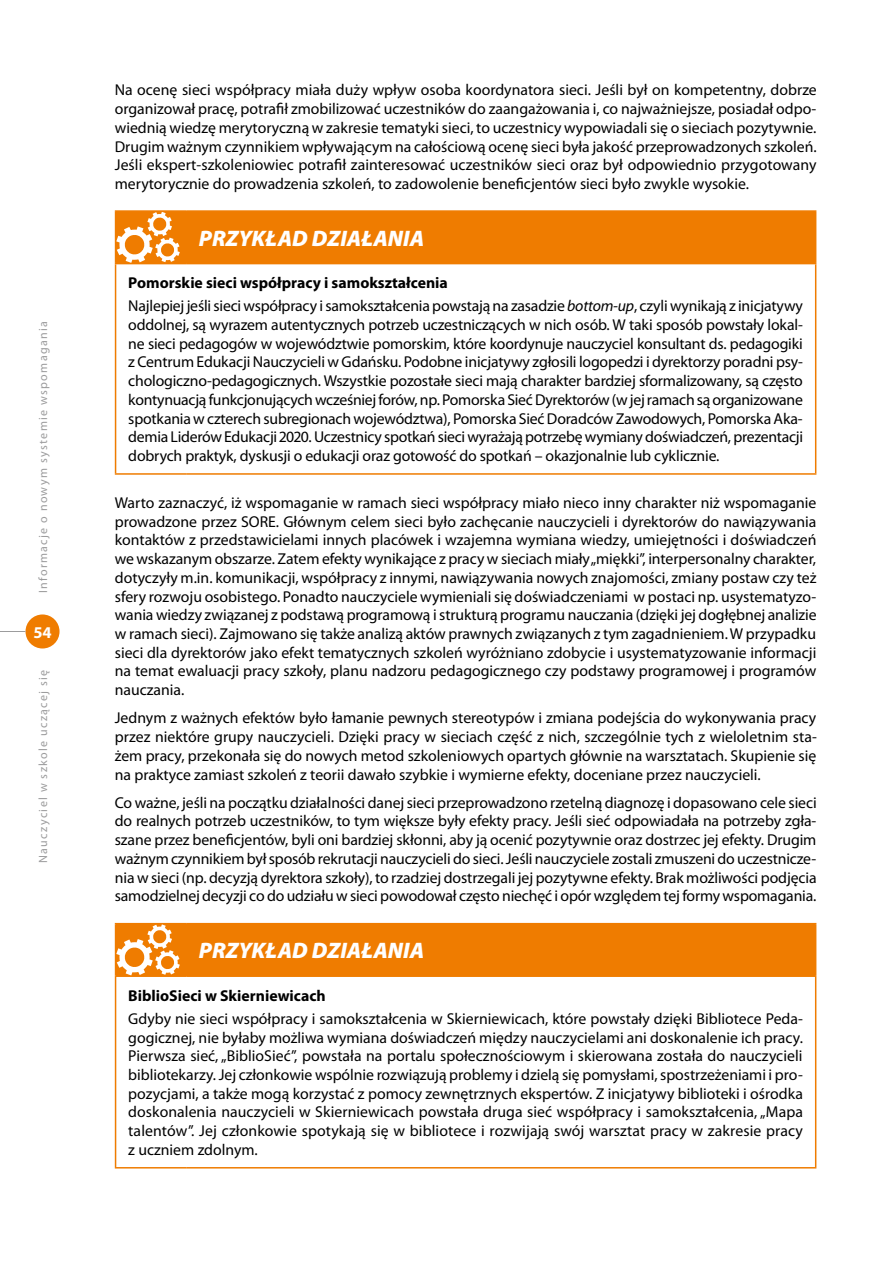
<style>
.page{position:relative;width:893px;height:1263px;background:#fff}
.page>*{position:absolute;margin:0;border:0;box-sizing:border-box;transform-origin:0 0}
.t1{font:italic 900 22.5px "Myriad Pro";color:#fff}
.t2{font:700 16.5px "Myriad Pro";color:#fff}
.t3{font:15.75px/18.8px "Myriad Pro";letter-spacing:-.005em;color:#000;text-align:justify}
.t4{font:700 15.75px "Myriad Pro";color:#000}
.t5{font:12px "Myriad Pro";letter-spacing:.11em;color:#9c9c9d}
.s1{font-weight:700}
.s2{font-style:italic}
</style>
<div class="page">
<div style="left:26px;top:614px;width:34px;height:34px;background:#ef7c00;border-radius:50%"></div>
<svg style="left:0;top:631px;width:26px;height:1px"></svg>
<hr style="left:115px;top:210px;width:71px;height:2px;background:#ef7c00">
<hr style="left:115px;top:212px;width:1px;height:51px;background:#ef7c00">
<hr style="left:115px;top:263px;width:71px;height:1px;background:#ef7c00">
<hr style="left:115px;top:264px;width:1px;height:209px;background:#ef7c00">
<hr style="left:815px;top:264px;width:1px;height:209px;background:#ef7c00">
<hr style="left:115px;top:473px;width:71px;height:2px;background:#ef7c00">
<hr style="left:186px;top:473px;width:630px;height:2px;background:#ef7c00">
<hr style="left:186px;top:210px;width:630px;height:2px;background:#ef7c00">
<div style="left:116px;top:211px;width:700px;height:53px;background:#ef7c00"></div>
<hr style="left:115px;top:923px;width:71px;height:1px;background:#ef7c00">
<hr style="left:115px;top:924px;width:1px;height:51px;background:#ef7c00">
<hr style="left:115px;top:975px;width:71px;height:2px;background:#ef7c00">
<hr style="left:115px;top:977px;width:1px;height:190px;background:#ef7c00">
<hr style="left:815px;top:977px;width:1px;height:190px;background:#ef7c00">
<hr style="left:115px;top:1167px;width:71px;height:1px;background:#ef7c00">
<hr style="left:186px;top:1167px;width:630px;height:1px;background:#ef7c00">
<hr style="left:186px;top:923px;width:630px;height:1px;background:#ef7c00">
<hr style="left:186px;top:975px;width:630px;height:2px;background:#ef7c00">
<div style="left:116px;top:924px;width:700px;height:52px;background:#ef7c00"></div>
<p class="t5" style="left:36px;top:593px;width:273px;rotate:-90deg">Informacje o nowym systemie wspomagania</p>
<p class="t2" style="left:33px;top:621px;width:20px">54</p>
<p class="t5" style="left:36px;top:863px;width:195px;rotate:-90deg">Nauczyciel w szkole uczącej się</p>
<p class="t3" style="left:115px;top:80px;width:704px">Na ocenę sieci współpracy miała duży wpływ osoba koordynatora sieci. Jeśli był on kompetentny, dobrze organizował pracę, potrafił zmobilizować uczestników do zaangażowania i, co najważniejsze, posiadał odpo&shy;wiednią wiedzę merytoryczną w zakresie tematyki sieci, to uczestnicy wypowiadali się o sieciach pozytywnie.<br>Drugim ważnym czynnikiem wpływającym na całościową ocenę sieci była jakość przeprowadzonych szkoleń.<br>Jeśli ekspert-szkoleniowiec potrafił zainteresować uczestników sieci oraz był odpowiednio przygotowany merytorycznie do prowadzenia szkoleń, to zadowolenie beneficjentów sieci było zwykle wysokie.</p>
<h1 class="t1" style="left:199px;top:223px;width:227px">PRZYKŁAD DZIAŁANIA</h1>
<p class="t3" style="left:128px;top:271px;width:676px;line-height:23px"><span class="s1">Pomorskie sieci współpracy i samokształcenia<br></span>Najlepiej jeśli sieci współpracy i samokształcenia powstają na zasadzie <span class="s2">bottom-up</span>, czyli wynikają z inicjatywy</p>
<p class="t3" style="left:128px;top:315px;width:676px">oddolnej, są wyrazem autentycznych potrzeb uczestniczących w nich osób. W taki sposób powstały lokal&shy;ne sieci pedagogów w województwie pomorskim, które koordynuje nauczyciel konsultant ds. pedagogiki z Centrum Edukacji Nauczycieli w Gdańsku. Podobne inicjatywy zgłosili logopedzi i dyrektorzy poradni psy&shy;chologiczno-pedagogicznych. Wszystkie pozostałe sieci mają charakter bardziej sformalizowany, są często kontynuacją funkcjonujących wcześniej forów, np. Pomorska Sieć Dyrektorów (w jej ramach są organizowane spotkania w czterech subregionach województwa), Pomorska Sieć Doradców Zawodowych, Pomorska Aka&shy;demia Liderów Edukacji 2020. Uczestnicy spotkań sieci wyrażają potrzebę wymiany doświadczeń, prezentacji dobrych praktyk, dyskusji o edukacji oraz gotowość do spotkań – okazjonalnie lub cyklicznie.</p>
<p class="t3" style="left:115px;top:493px;width:703px">Warto zaznaczyć, iż wspomaganie w ramach sieci współpracy miało nieco inny charakter niż wspomaganie prowadzone przez SORE. Głównym celem sieci było zachęcanie nauczycieli i dyrektorów do nawiązywania kontaktów z przedstawicielami innych placówek i wzajemna wymiana wiedzy, umiejętności i doświadczeń we wskazanym obszarze. Zatem efekty wynikające z pracy w sieciach miały „miękki”, interpersonalny charakter, dotyczyły m.in. komunikacji, współpracy z innymi, nawiązywania nowych znajomości, zmiany postaw czy też sfery rozwoju osobistego. Ponadto nauczyciele wymieniali się doświadczeniami w postaci np. usystematyzo&shy;wania wiedzy związanej z podstawą programową i strukturą programu nauczania (dzięki jej dogłębnej analizie w ramach sieci). Zajmowano się także analizą aktów prawnych związanych z tym zagadnieniem. W przypadku sieci dla dyrektorów jako efekt tematycznych szkoleń wyróżniano zdobycie i usystematyzowanie informacji na temat ewaluacji pracy szkoły, planu nadzoru pedagogicznego czy podstawy programowej i programów nauczania.</p>
<p class="t3" style="left:115px;top:708px;width:703px">Jednym z ważnych efektów było łamanie pewnych stereotypów i zmiana podejścia do wykonywania pracy przez niektóre grupy nauczycieli. Dzięki pracy w sieciach część z nich, szczególnie tych z wieloletnim sta&shy;żem pracy, przekonała się do nowych metod szkoleniowych opartych głównie na warsztatach. Skupienie się na praktyce zamiast szkoleń z teorii dawało szybkie i wymierne efekty, doceniane przez nauczycieli.</p>
<p class="t3" style="left:115px;top:793px;width:703px">Co ważne, jeśli na początku działalności danej sieci przeprowadzono rzetelną diagnozę i dopasowano cele sieci do realnych potrzeb uczestników, to tym większe były efekty pracy. Jeśli sieć odpowiadała na potrzeby zgła&shy;szane przez beneficjentów, byli oni bardziej skłonni, aby ją ocenić pozytywnie oraz dostrzec jej efekty. Drugim ważnym czynnikiem był sposób rekrutacji nauczycieli do sieci. Jeśli nauczyciele zostali zmuszeni do uczestnicze&shy;nia w sieci (np. decyzją dyrektora szkoły), to rzadziej dostrzegali jej pozytywne efekty. Brak możliwości podjęcia samodzielnej decyzji co do udziału w sieci powodował często niechęć i opór względem tej formy wspomagania.</p>
<h1 class="t1" style="left:199px;top:936px;width:227px">PRZYKŁAD DZIAŁANIA</h1>
<p class="t4" style="left:128px;top:985px;width:199px">BiblioSieci w Skierniewicach</p>
<p class="t3" style="left:128px;top:1009px;width:676px">Gdyby nie sieci współpracy i samokształcenia w Skierniewicach, które powstały dzięki Bibliotece Peda&shy;gogicznej, nie byłaby możliwa wymiana doświadczeń między nauczycielami ani doskonalenie ich pracy.<br>Pierwsza sieć, „BiblioSieć”, powstała na portalu społecznościowym i skierowana została do nauczycieli bibliotekarzy. Jej członkowie wspólnie rozwiązują problemy i dzielą się pomysłami, spostrzeżeniami i pro&shy;pozycjami, a także mogą korzystać z pomocy zewnętrznych ekspertów. Z inicjatywy biblioteki i ośrodka doskonalenia nauczycieli w Skierniewicach powstała druga sieć współpracy i samokształcenia, „Mapa talentów”. Jej członkowie spotykają się w bibliotece i rozwijają swój warsztat pracy w zakresie pracy z uczniem zdolnym.</p>
</div>
